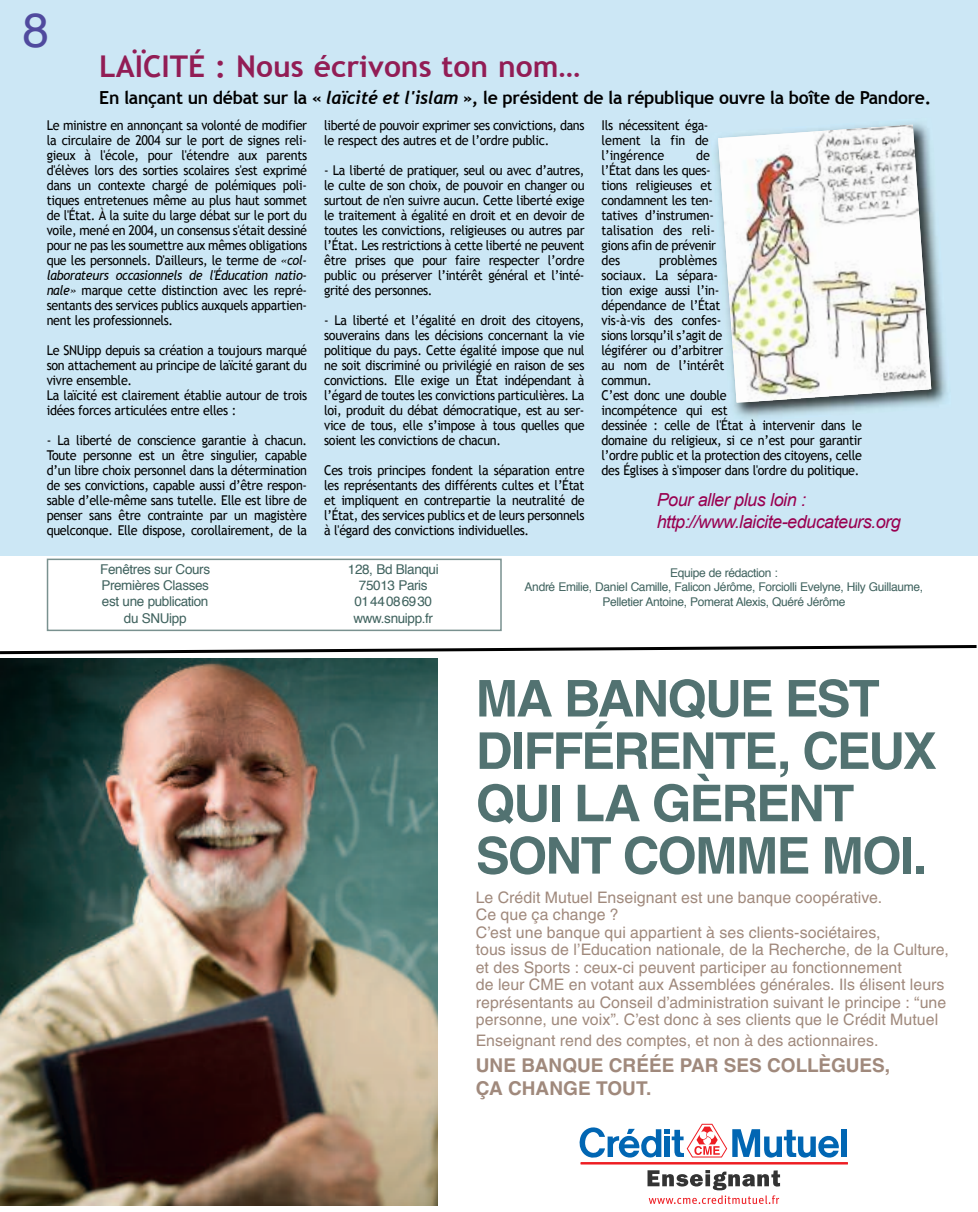
<style>
.page{position:relative;width:978px;height:1212px;background:#fff}
.page>*{position:absolute;margin:0;border:0;box-sizing:border-box;transform-origin:0 0}
.t1{font:700 50.85px/52.3px "Helvetica LT Std";letter-spacing:-.035em;color:#527271}
.t2{font:48px "Helvetica";color:#504a9e}
.t3{font:700 30px "Trebuchet MS";color:#921d55}
.t4{font:700 19.05px/22.2px "Helvetica LT Std";color:#a0897c}
.t5{font:700 18px "Trebuchet MS";letter-spacing:-.02em;color:#000}
.t6{font:italic 18px/21.6px "Arial";letter-spacing:-.03em;color:#990050}
.t7{font:15.9px/17.4px "Helvetica LT Std";letter-spacing:.005em;color:#a0897c}
.t8{font:13.5px/15px "Trebuchet MS";letter-spacing:-.025em;color:#000;text-align:justify;scale:.93 1}
.t9{font:13.5px/16.2px "Helvetica";letter-spacing:-.03em;color:#3f625e;text-align:center}
.t10{font:12px/14.4px "Helvetica";letter-spacing:-.03em;color:#3f625e;text-align:center}
.s1{font-family:"Trebuchet";font-style:italic}
.s2{font-style:italic}
</style>
<div class="page">
<div style="left:0;top:0;width:978px;height:555px;background:#cce7f5"></div>
<img style="left:715px;top:123px;width:233px;height:300px">
<img style="left:718px;top:125px;width:213px;height:277px">
<div style="left:47px;top:559px;width:455px;height:72px;border:2px solid #79918f"></div>
<img style="left:0;top:660px;width:848px;height:546px">
<svg style="left:0;top:645px;width:977px;height:15px"></svg>
<h2 class="t2" style="left:22px;top:10px;width:28px">8</h2>
<h3 class="t3" style="left:99px;top:49px;width:483px">LAïCITÉ : Nous écrivons ton nom…</h3>
<h3 class="t5" style="left:99px;top:87px;width:833px">En lançant un débat sur la <span class="s1">« laïcité et l'islam »</span>, le président de la république ouvre la boîte de Pandore.</h3>
<p class="t8" style="left:47px;top:118px;width:281px">Le ministre en annonçant sa volonté de modifier la circulaire de 2004 sur le port de signes reli&shy;gieux à l'école, pour l'étendre aux parents d'élèves lors des sorties scolaires s'est exprimé dans un contexte chargé de polémiques poli&shy;tiques entretenues même au plus haut sommet de l'État. À la suite du large débat sur le port du voile, mené en 2004, un consensus s'était dessiné pour ne pas les soumettre aux mêmes obligations que les personnels. D'ailleurs, le terme de <span class="s2">«col&shy;laborateurs occasionnels de l'Éducation natio&shy;nale»</span> marque cette distinction avec les repré&shy;sentants des services publics auxquels appartien&shy;nent les professionnels.</p>
<p class="t8" style="left:47px;top:343px;width:281px;text-align:left">Le SNUipp depuis sa création a toujours marqué son attachement au principe de laïcité garant du vivre ensemble.<br>La laïcité est clairement établie autour de trois idées forces articulées entre elles :</p>
<p class="t8" style="left:47px;top:433px;width:281px">- La liberté de conscience garantie à chacun.<br>Toute personne est un être singulier, capable d’un libre choix personnel dans la détermination de ses convictions, capable aussi d’être respon&shy;sable d’elle-même sans tutelle. Elle est libre de penser sans être contrainte par un magistère quelconque. Elle dispose, corollairement, de la</p>
<p class="t8" style="left:324px;top:118px;width:281px">liberté de pouvoir exprimer ses convictions, dans le respect des autres et de l’ordre public.</p>
<p class="t8" style="left:324px;top:163px;width:281px">- La liberté de pratiquer, seul ou avec d’autres, le culte de son choix, de pouvoir en changer ou surtout de n'en suivre aucun. Cette liberté exige le traitement à égalité en droit et en devoir de toutes les convictions, religieuses ou autres par l’État. Les restrictions à cette liberté ne peuvent être prises que pour faire respecter l’ordre public ou préserver l’intérêt général et l’inté&shy;grité des personnes.</p>
<p class="t8" style="left:324px;top:313px;width:281px">- La liberté et l’égalité en droit des citoyens, souverains dans les décisions concernant la vie politique du pays. Cette égalité impose que nul ne soit discriminé ou privilégié en raison de ses convictions. Elle exige un État indépendant à l’égard de toutes les convictions particulières. La loi, produit du débat démocratique, est au ser&shy;vice de tous, elle s’impose à tous quelles que soient les convictions de chacun.</p>
<p class="t8" style="left:324px;top:463px;width:281px">Ces trois principes fondent la séparation entre les représentants des différents cultes et l’État et impliquent en contrepartie la neutralité de l’État, des services publics et de leurs personnels à l'égard des convictions individuelles.</p>
<p class="t8" style="left:602px;top:118px;width:117px">Ils nécessitent éga&shy;lement la fin de l’ingérence</p>
<p class="t8" style="left:602px;top:148px;width:125px;text-align:left;text-indent:95px">de l’État dans les ques&shy;tions religieuses et condamnent les ten&shy;tatives d’instrumen&shy;talisation des reli&shy;gions afin de prévenir des</p>
<p class="t8" style="left:602px;top:253px;width:281px;text-align:left;text-indent:58px">problèmes<br>sociaux. La sépara-<br>tion exige aussi l’in-<br>dépendance de l’État<br>vis-à-vis des confes-<br>sions lorsqu’il s’agit de<br>légiférer ou d’arbitrer<br>au nom de l’intérêt<br>commun.<br>C’est donc une double<br>incompétence qui est<br>dessinée : celle de l'État à intervenir dans le domaine du religieux, si ce n’est pour garantir l’ordre public et la protection des citoyens, celle des Églises à s'imposer dans l'ordre du politique.</p>
<h3 class="t6" style="left:657px;top:489px;width:246px">Pour aller plus loin : http://www.laicite-educateurs.org</h3>
<p class="t9" style="left:100px;top:562px;width:111px">Fenêtres sur Cours<br>Premières Classes est une publication du SNUipp</p>
<p class="t9" style="left:348px;top:562px;width:92px">128, Bd Blanqui<br>75013 Paris<br>0144086930 www.snuipp.fr</p>
<p class="t10" style="left:525px;top:566px;width:400px">Equipe de rédaction :<br>André Emilie, Daniel Camille, Falicon Jérôme, Forciolli Evelyne, Hily Guillaume,<br>Pelletier Antoine, Pomerat Alexis, Quéré Jérôme</p>
<h1 class="t1" style="left:476px;top:677px;width:463px">MA BANQUE EST<br>DIFFÉRENTE, CEUX<br>QUI LA GÈRENT<br>SONT COMME MOI.</h1>
<p class="t7" style="left:476px;top:890px;width:475px">Le Crédit Mutuel Enseignant est une banque coopérative.<br>Ce que ça change ?<br>C’est une banque qui appartient à ses clients-sociétaires,<br>tous issus de l’Education nationale, de la Recherche, de la Culture, et des Sports : ceux-ci peuvent participer au fonctionnement<br>de leur CME en votant aux Assemblées générales. Ils élisent leurs représentants au Conseil d’administration suivant le principe : “une personne, une voix”. C’est donc à ses clients que le Crédit Mutuel</p>
<p class="t7" style="left:476px;top:1033px;width:404px">Enseignant rend des comptes, et non à des actionnaires.</p>
<h3 class="t4" style="left:476px;top:1056px;width:416px">UNE BANQUE CRÉÉE PAR SES COLLÈGUES,<br>ÇA CHANGE TOUT.</h3>
</div>
